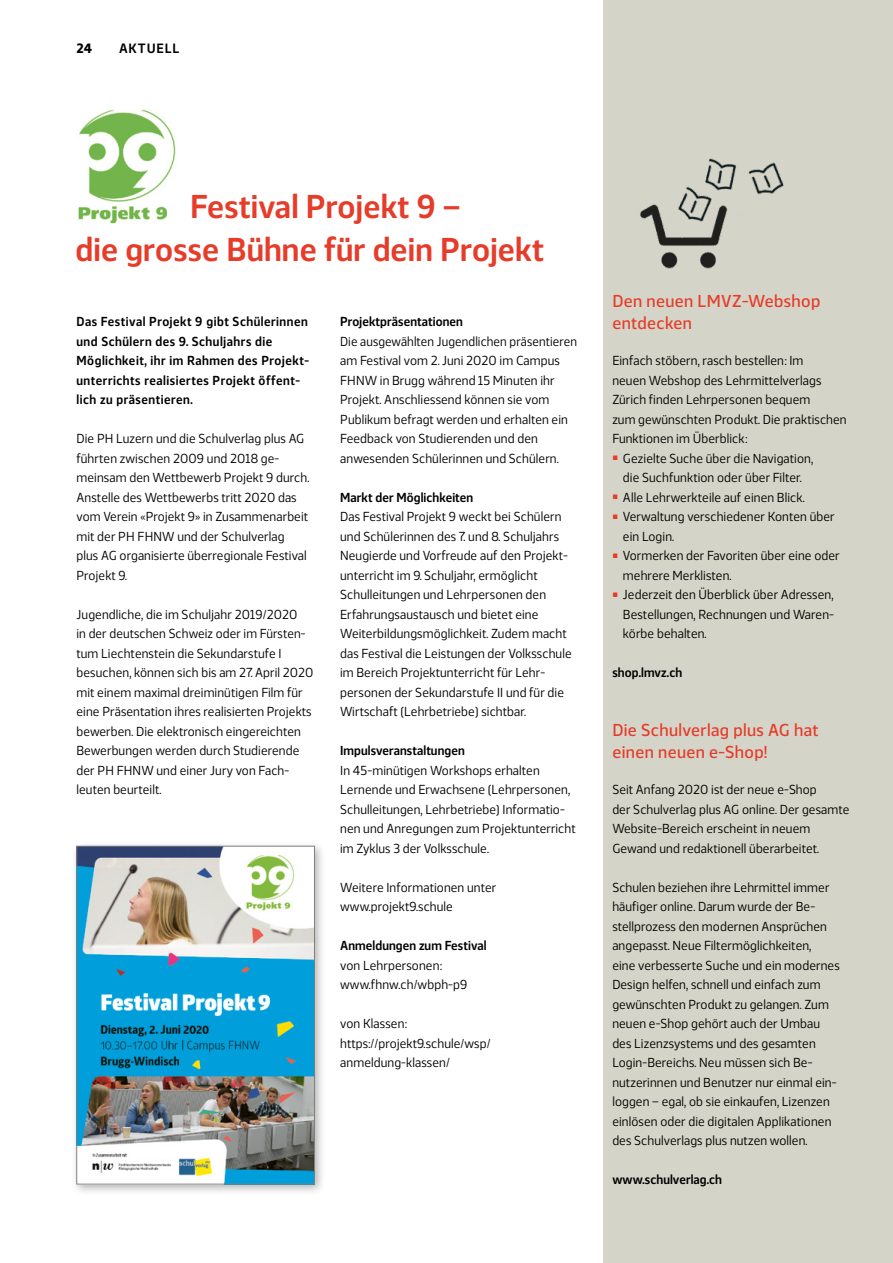
<style>
.page{position:relative;width:893px;height:1263px;background:#fff}
.page>*{position:absolute;margin:0;border:0;box-sizing:border-box;transform-origin:0 0}
.MAG_HT{font:600 33px/43.5px "Webnar";letter-spacing:.005em;color:#e63c2a}
.MAG_Titel_11_5_rot{font:500 17.25px/22.5px "Webnar";letter-spacing:.02em;color:#e63c2a}
.t1{font:600 13.5px "Webnar";letter-spacing:.06em;color:#000}
.t2{font:700 13.5px "Webnar";color:#000}
.MAG_GS{font:13.05px/19.5px "Webnar";letter-spacing:.01em;color:#000}
.MAG_GS-2{font:13.05px/19.5px "Webnar";letter-spacing:.01em;color:#000;scale:.95 1}
.MAG_Lead{font:600 13.05px/19.5px "Webnar";letter-spacing:.04em;color:#000}
.MAG_UT{font:600 13.05px "Webnar";letter-spacing:.01em;color:#000}
</style>
<div class="page">
<div style="left:604px;top:0;width:289px;height:1263px;background:#d5d4c8"></div>
<div style="left:71px;top:840px;width:255px;height:356px;background:#000;opacity:.3"></div>
<img style="left:79px;top:848px;width:234px;height:334px">
<div style="left:77px;top:846px;width:238px;height:338px;border:1px solid #81807a"></div>
<img style="left:78px;top:109px;width:98px;height:114px">
<img style="left:640px;top:158px;width:144px;height:111px">
<p class="t2" style="left:77px;top:38px;width:17px">24</p>
<p class="t1" style="left:119px;top:38px;width:62px">AKTUELL</p>
<p class="MAG_HT" style="left:76px;top:182px;width:470px;text-indent:115px">Festival Projekt 9 –<br>die grosse Bühne für dein Projekt</p>
<p class="MAG_Lead" style="left:77px;top:311px;width:234px">Das Festival Projekt 9 gibt Schülerinnen und Schülern des 9. Schuljahrs die Möglichkeit, ihr im Rahmen des Projekt&shy;unterrichts realisiertes Projekt öffent&shy;lich zu präsentieren.</p>
<p class="MAG_GS" style="left:77px;top:428px;width:234px">Die PH Luzern und die Schulverlag plus AG führten zwischen 2009 und 2018 ge&shy;meinsam den Wettbewerb Projekt 9 durch.<br>Anstelle des Wettbewerbs tritt 2020 das vom Verein «Projekt 9» in Zusammenarbeit mit der PH FHNW und der Schulverlag plus AG organisierte überregionale Festival Projekt 9.</p>
<p class="MAG_GS" style="left:77px;top:603px;width:238px">Jugendliche, die im Schuljahr 2019/2020<br>in der deutschen Schweiz oder im Fürsten&shy;tum Liechtenstein die Sekundarstufe I besuchen, können sich bis am 27. April 2020 mit einem maximal dreiminütigen Film für eine Präsentation ihres realisierten Projekts bewerben. Die elektronisch eingereichten Bewerbungen werden durch Studierende der PH FHNW und einer Jury von Fach&shy;leuten beurteilt.</p>
<p class="MAG_UT" style="left:340px;top:312px;width:124px">Projektpräsentationen</p>
<p class="MAG_GS-2" style="left:340px;top:330px;width:251px">Die ausgewählten Jugendlichen präsentieren am Festival vom 2. Juni 2020 im Campus FHNW in Brugg während 15 Minuten ihr Projekt. Anschliessend können sie vom Publikum befragt werden und erhalten ein Feedback von Studierenden und den anwesenden Schülerinnen und Schülern.</p>
<p class="MAG_UT" style="left:340px;top:487px;width:135px">Markt der Möglichkeiten</p>
<p class="MAG_GS" style="left:340px;top:506px;width:233px">Das Festival Projekt 9 weckt bei Schülern und Schülerinnen des 7. und 8. Schuljahrs Neugierde und Vorfreude auf den Projekt&shy;unterricht im 9. Schuljahr, ermöglicht Schulleitungen und Lehrpersonen den Erfahrungsaustausch und bietet eine Weiterbildungsmöglichkeit. Zudem macht das Festival die Leistungen der Volksschule im Bereich Projektunterricht für Lehr&shy;personen der Sekundarstufe II und für die Wirtschaft (Lehrbetriebe) sichtbar.</p>
<p class="MAG_UT" style="left:340px;top:741px;width:126px">Impulsveranstaltungen</p>
<p class="MAG_GS" style="left:340px;top:759px;width:237px">In 45-minütigen Workshops erhalten Lernende und Erwachsene (Lehrpersonen, Schulleitungen, Lehrbetriebe) Informatio&shy;nen und Anregungen zum Projektunterricht im Zyklus 3 der Volksschule.</p>
<p class="MAG_GS" style="left:340px;top:876px;width:158px">Weitere Informationen unter</p>
<p class="MAG_GS" style="left:340px;top:896px;width:114px">www.projekt9.schule</p>
<p class="MAG_UT" style="left:340px;top:936px;width:148px">Anmeldungen zum Festival</p>
<p class="MAG_GS" style="left:340px;top:954px;width:129px">von Lehrpersonen: www.fhnw.ch/wbph-p9</p>
<p class="MAG_GS" style="left:340px;top:1013px;width:152px">von Klassen: https://projekt9.schule/wsp/ anmeldung-klassen/</p>
<p class="MAG_Titel_11_5_rot" style="left:612px;top:288px;width:210px">Den neuen LMVZ-Webshop entdecken</p>
<p class="MAG_GS" style="left:612px;top:350px;width:236px">Einfach stöbern, rasch bestellen: Im<br>neuen Webshop des Lehrmittelverlags Zürich finden Lehrpersonen bequem<br>zum gewünschten Produkt. Die praktischen Funktionen im Überblick:</p>
<p class="MAG_GS" style="left:623px;top:447px;width:192px">Gezielte Suche über die Navigation, die Suchfunktion oder über Filter.</p>
<p class="MAG_GS" style="left:623px;top:486px;width:183px">Alle Lehrwerkteile auf einen Blick.</p>
<p class="MAG_GS" style="left:623px;top:506px;width:213px">Verwaltung verschiedener Konten über ein Login.</p>
<p class="MAG_GS" style="left:623px;top:545px;width:218px">Vormerken der Favoriten über eine oder mehrere Merklisten.</p>
<p class="MAG_GS" style="left:623px;top:584px;width:213px;text-align:justify">Jederzeit den Überblick über Adressen, Bestellungen, Rechnungen und Waren&shy;körbe behalten.</p>
<p class="MAG_UT" style="left:612px;top:663px;width:71px">shop.lmvz.ch</p>
<p class="MAG_Titel_11_5_rot" style="left:612px;top:717px;width:208px">Die Schulverlag plus AG hat einen neuen e-Shop!</p>
<p class="MAG_GS" style="left:612px;top:779px;width:239px">Seit Anfang 2020 ist der neue e-Shop<br>der Schulverlag plus AG online. Der gesamte Website-Bereich erscheint in neuem Gewand und redaktionell überarbeitet.</p>
<p class="MAG_GS" style="left:612px;top:876px;width:229px">Schulen beziehen ihre Lehrmittel immer häufiger online. Darum wurde der Be&shy;stellprozess den modernen Ansprüchen angepasst. Neue Filtermöglichkeiten,<br>eine verbesserte Suche und ein modernes Design helfen, schnell und einfach zum gewünschten Produkt zu gelangen. Zum neuen e-Shop gehört auch der Umbau des Lizenzsystems und des gesamten Login-Bereichs. Neu müssen sich Be&shy;nutzerinnen und Benutzer nur einmal ein&shy;loggen – egal, ob sie einkaufen, Lizenzen einlösen oder die digitalen Applikationen des Schulverlags plus nutzen wollen.</p>
<p class="MAG_UT" style="left:612px;top:1170px;width:111px">www.schulverlag.ch</p>
</div>
